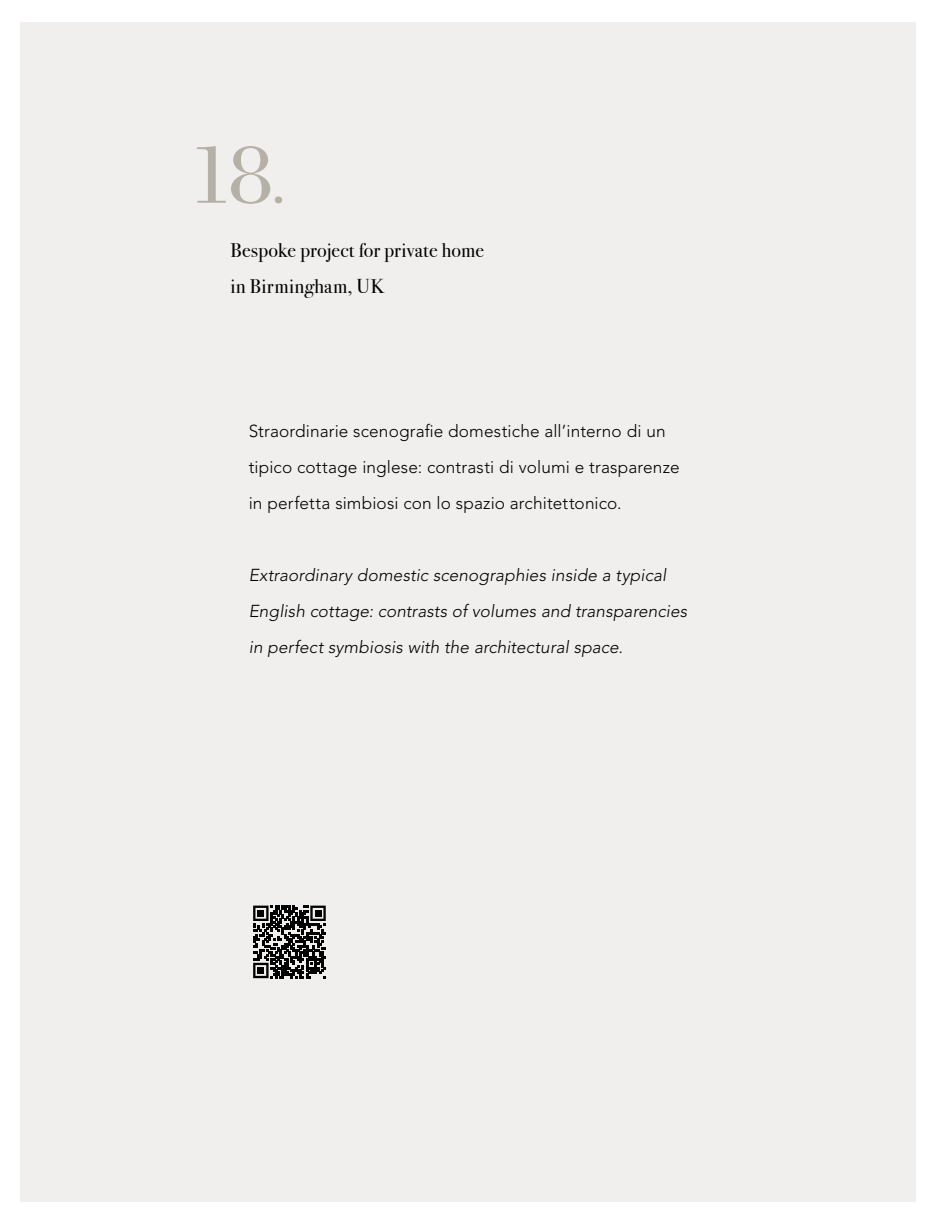
<style>
.page{position:relative;width:936px;height:1225px;background:#fff}
.page>*{position:absolute;margin:0;border:0;box-sizing:border-box;transform-origin:0 0}
.t1{font:86px "Bodoni Std";color:#b6b1a7}
.t2{font:20px/36px "Bodoni Svty Two ITCTT";letter-spacing:.01em;color:#000}
.t3{font:300 17.2px/36px "Avenir LT Std";letter-spacing:.005em;color:#000}
.t4{font:italic 300 17.2px/36px "Avenir LT Std";letter-spacing:.01em;color:#000}
.s1{font-size:63.2px}
</style>
<div class="page">
<div style="left:20px;top:23px;width:895px;height:1179px;background:#f0efed"></div>
<svg style="left:253px;top:905px;width:73px;height:73px"></svg>
<div style="left:257px;top:967px;width:7px;height:6px;background:#000"></div>
<h1 class="t1" style="left:190px;top:126px;width:98px">18<span class="s1">.</span></h1>
<p class="t2" style="left:230px;top:230px;width:255px">Bespoke project for private home in Birmingham, UK</p>
<p class="t3" style="left:249px;top:413px;width:432px">Straordinarie scenografie domestiche all’interno di un tipico cottage inglese: contrasti di volumi e trasparenze in perfetta simbiosi con lo spazio architettonico.</p>
<p class="t4" style="left:249px;top:557px;width:440px">Extraordinary domestic scenographies inside a typical<br>English cottage: contrasts of volumes and transparencies in perfect symbiosis with the architectural space.</p>
</div>
